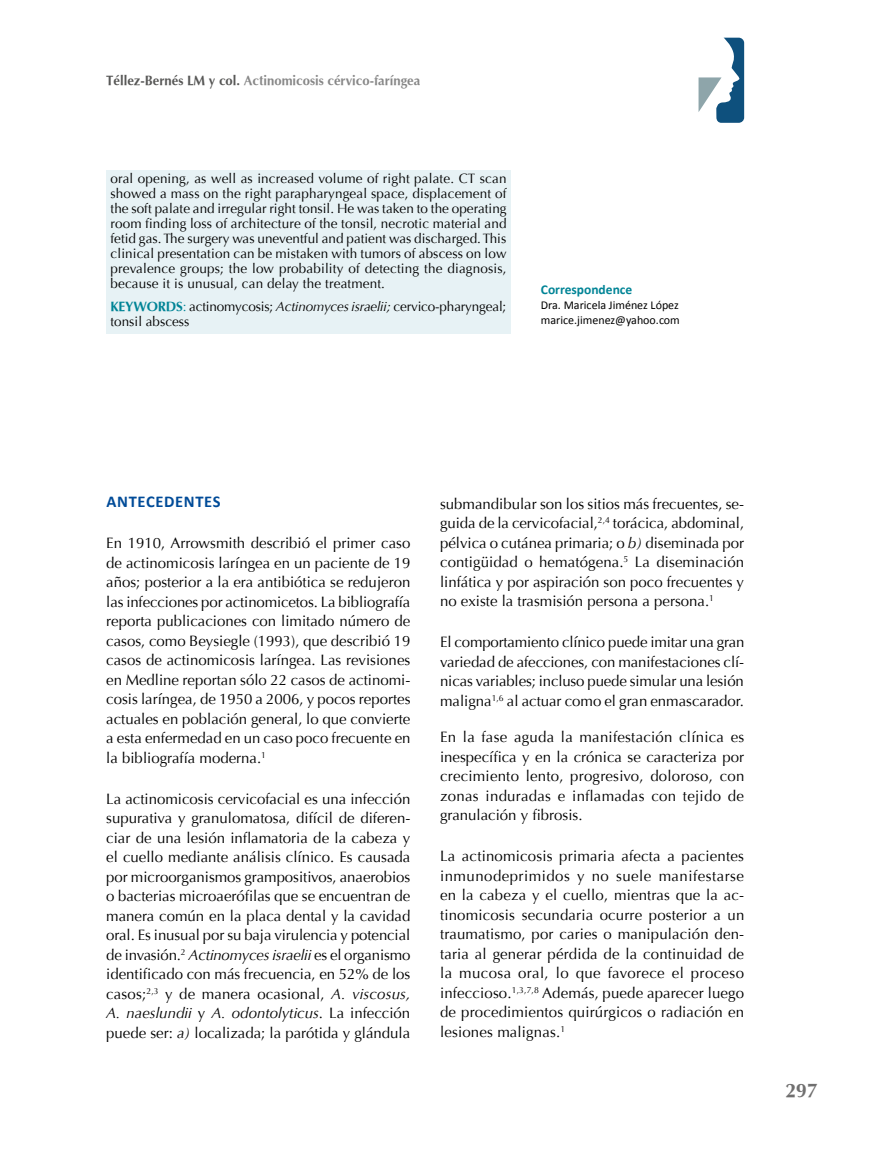
<style>
.page{position:relative;width:893px;height:1149px;background:#fff}
.page>*{position:absolute;margin:0;border:0;box-sizing:border-box;transform-origin:0 0}
.t1{font:700 19.5px "Optima";color:#706f6f}
.t2{font:700 16.5px "Calibri";letter-spacing:.04em;color:#004b98}
.t3{font:15px/19.5px "Optima";color:#000;text-align:justify}
.t4{font:13.5px/15px "Optima";letter-spacing:.005em;color:#000;text-align:justify}
.t5{font:700 13.5px "Optima";color:#878787}
.t6{font:700 13.5px "Calibri";color:#008496}
.t7{font:12px/15px "Calibri";color:#000}
.s1{color:#575756}
.s2{font-weight:700;color:#008496}
.s3{color:#008496}
.s4{font-style:italic}
</style>
<div class="page">
<div style="left:106px;top:170px;width:405px;height:163px;background:#e7f2f5"></div>
<svg style="left:698px;top:38px;width:46px;height:85px"></svg>
<p class="t5" style="left:106px;top:73px;width:316px"><span class="s1">Téllez-Bernés LM y col.</span> Actinomicosis cérvico-faríngea</p>
<p class="t4" style="left:111px;top:171px;width:398px">oral opening, as well as increased volume of right palate. CT scan showed a mass on the right parapharyngeal space, displacement of the soft palate and irregular right tonsil. He was taken to the operating room finding loss of architecture of the tonsil, necrotic material and fetid gas. The surgery was uneventful and patient was discharged. This clinical presentation can be mistaken with tumors of abscess on low prevalence groups; the low probability of detecting the diagnosis, because it is unusual, can delay the treatment.</p>
<p class="t4" style="left:111px;top:299px;width:397px"><span class="s2">KEYWORDS</span><span class="s3">:</span> actinomycosis; <span class="s4">Actinomyces israelii;</span> cervico-pharyngeal; tonsil abscess</p>
<p class="t6" style="left:541px;top:281px;width:93px">Correspondence</p>
<p class="t7" style="left:541px;top:298px;width:141px">Dra. Maricela Jiménez López marice.jimenez@yahoo.com</p>
<p class="t2" style="left:107px;top:491px;width:115px">ANTECEDENTES</p>
<p class="t3" style="left:106px;top:533px;width:306px">En 1910, Arrowsmith describió el primer caso de actinomicosis laríngea en un paciente de 19 años; posterior a la era antibiótica se redujeron las infecciones por actinomicetos. La bibliografía reporta publicaciones con limitado número de casos, como Beysiegle (1993), que describió 19 casos de actinomicosis laríngea. Las revisiones en Medline reportan sólo 22 casos de actinomi&shy;cosis laríngea, de 1950 a 2006, y pocos reportes actuales en población general, lo que convierte a esta enfermedad en un caso poco frecuente en la bibliografía moderna.<sup>1</sup></p>
<p class="t3" style="left:106px;top:788px;width:306px">La actinomicosis cervicofacial es una infección supurativa y granulomatosa, difícil de diferen&shy;ciar de una lesión inflamatoria de la cabeza y el cuello mediante análisis clínico. Es causada por microorganismos grampositivos, anaerobios o bacterias microaerófilas que se encuentran de manera común en la placa dental y la cavidad oral. Es inusual por su baja virulencia y potencial de invasión.<sup>2</sup> <span class="s4">Actinomyces israelii</span> es el organismo identificado con más frecuencia, en 52% de los casos;<sup>2,3</sup> y de manera ocasional, <span class="s4">A. viscosus, A. naeslundii</span> y <span class="s4">A. odontolyticus</span>. La infección puede ser: <span class="s4">a)</span> localizada; la parótida y glándula</p>
<p class="t3" style="left:440px;top:494px;width:306px">submandibular son los sitios más frecuentes, se&shy;guida de la cervicofacial,<sup>2,4</sup> torácica, abdominal, pélvica o cutánea primaria; o <span class="s4">b)</span> diseminada por contigüidad o hematógena.<sup>5</sup> La diseminación linfática y por aspiración son poco frecuentes y no existe la trasmisión persona a persona.<sup>1</sup></p>
<p class="t3" style="left:440px;top:632px;width:306px">El comportamiento clínico puede imitar una gran variedad de afecciones, con manifestaciones clí&shy;nicas variables; incluso puede simular una lesión maligna<sup>1,6</sup> al actuar como el gran enmascarador.</p>
<p class="t3" style="left:440px;top:727px;width:306px">En la fase aguda la manifestación clínica es inespecífica y en la crónica se caracteriza por crecimiento lento, progresivo, doloroso, con zonas induradas e inflamadas con tejido de granulación y fibrosis.</p>
<p class="t3" style="left:440px;top:846px;width:306px">La actinomicosis primaria afecta a pacientes inmunodeprimidos y no suele manifestarse en la cabeza y el cuello, mientras que la ac&shy;tinomicosis secundaria ocurre posterior a un traumatismo, por caries o manipulación den&shy;taria al generar pérdida de la continuidad de la mucosa oral, lo que favorece el proceso infeccioso.<sup>1,3,7,8</sup> Además, puede aparecer luego de procedimientos quirúrgicos o radiación en lesiones malignas.<sup>1</sup></p>
<h1 class="t1" style="left:785px;top:1079px;width:34px">297</h1>
</div>
